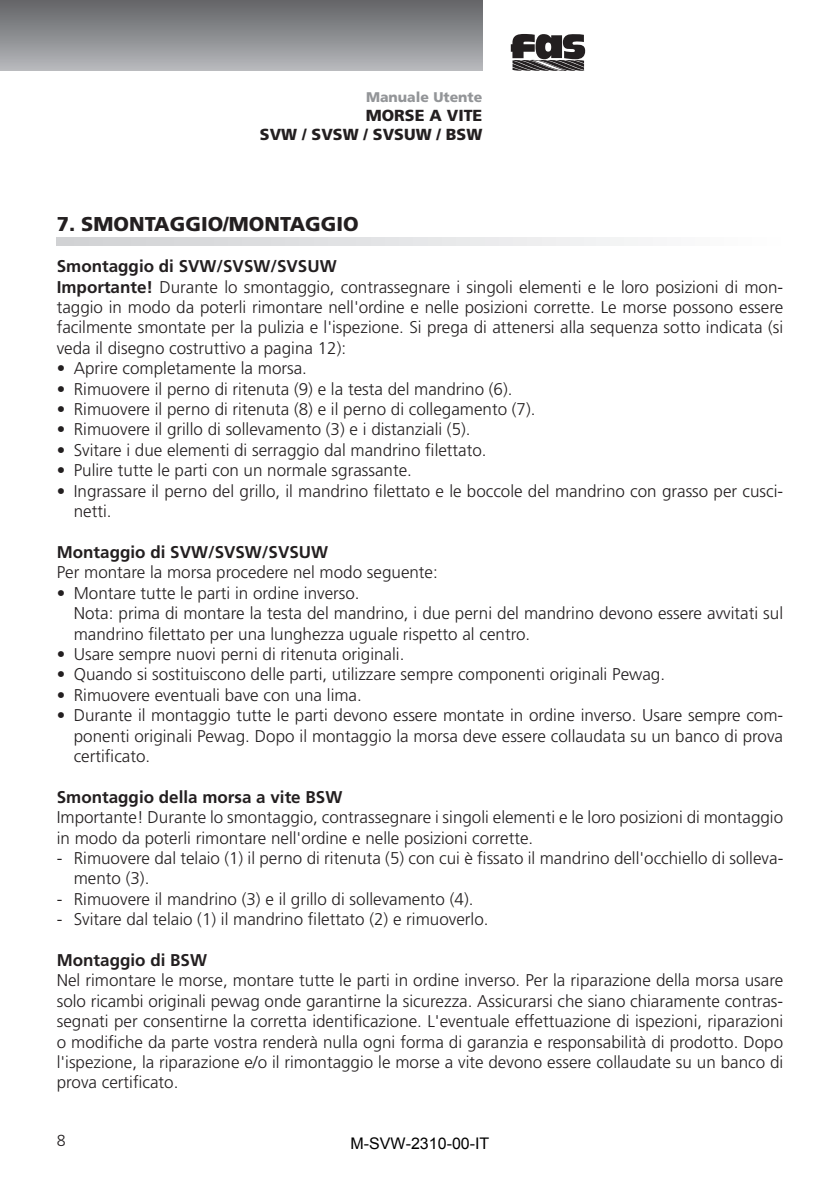
<style>
.page{position:relative;width:840px;height:1191px;background:#fff}
.page>*{position:absolute;margin:0;border:0;box-sizing:border-box;transform-origin:0 0}
.t1{font:900 20px "Frutiger";color:#231f20}
.t2{font:300 17px/20.4px "Frutiger";color:#231f20}
.t3{font:700 17px "Frutiger";color:#231f20}
.t4{font:900 16px/19.2px "Frutiger";color:#231f20;text-align:right}
.t5{font:16px "Arial";color:#000}
.t6{font:300 16px "Frutiger";color:#231f20}
.t7{font:900 14px "Frutiger";color:#939598}
.s1{font-weight:700}
</style>
<div class="page">
<svg style="left:510px;top:34px;width:75px;height:37px"></svg>
<div style="left:0;top:0;width:482px;height:71px;background:linear-gradient(to bottom,#626366,#b8b9bd)"></div>
<svg style="left:57px;top:237px;width:581px;height:9px"></svg>
<p class="t7" style="left:366px;top:88px;width:118px">Manuale Utente</p>
<p class="t4" style="left:260px;top:106px;width:224px">MORSE A VITE<br>SVW / SVSW / SVSUW / BSW</p>
<p class="t1" style="left:57px;top:212px;width:303px">7. SMONTAGGIO/MONTAGGIO</p>
<p class="t2" style="left:57px;top:256px;width:727px"><span class="s1">Smontaggio di SVW/SVSW/SVSUW<br>Importante!</span> Durante lo smontaggio, contrassegnare i singoli elementi e le loro posizioni di mon&shy;taggio in modo da poterli rimontare nell'ordine e nelle posizioni corrette. Le morse possono essere facilmente smontate per la pulizia e l'ispezione. Si prega di attenersi alla sequenza sotto indicata (si veda il disegno costruttivo a pagina 12):</p>
<p class="t2" style="left:57px;top:358px;width:251px">• Aprire completamente la morsa.</p>
<p class="t2" style="left:57px;top:379px;width:457px">• Rimuovere il perno di ritenuta (9) e la testa del mandrino (6).</p>
<p class="t2" style="left:57px;top:399px;width:480px">• Rimuovere il perno di ritenuta (8) e il perno di collegamento (7).</p>
<p class="t2" style="left:57px;top:419px;width:415px">• Rimuovere il grillo di sollevamento (3) e i distanziali (5).</p>
<p class="t2" style="left:57px;top:440px;width:431px">• Svitare i due elementi di serraggio dal mandrino filettato.</p>
<p class="t2" style="left:57px;top:460px;width:356px">• Pulire tutte le parti con un normale sgrassante.</p>
<p class="t2" style="left:74px;top:481px;width:710px;text-indent:-17px">• Ingrassare il perno del grillo, il mandrino filettato e le boccole del mandrino con grasso per cusci&shy;netti.</p>
<p class="t3" style="left:57px;top:542px;width:273px">Montaggio di SVW/SVSW/SVSUW</p>
<p class="t2" style="left:57px;top:562px;width:382px">Per montare la morsa procedere nel modo seguente:</p>
<p class="t2" style="left:74px;top:583px;width:710px;text-indent:-17px">• Montare tutte le parti in ordine inverso.<br>Nota: prima di montare la testa del mandrino, i due perni del mandrino devono essere avvitati sul mandrino filettato per una lunghezza uguale rispetto al centro.</p>
<p class="t2" style="left:57px;top:644px;width:349px">• Usare sempre nuovi perni di ritenuta originali.</p>
<p class="t2" style="left:57px;top:664px;width:609px">• Quando si sostituiscono delle parti, utilizzare sempre componenti originali Pewag.</p>
<p class="t2" style="left:57px;top:685px;width:306px">• Rimuovere eventuali bave con una lima.</p>
<p class="t2" style="left:74px;top:705px;width:710px;text-align:justify;text-indent:-17px">• Durante il montaggio tutte le parti devono essere montate in ordine inverso. Usare sempre com&shy;ponenti originali Pewag. Dopo il montaggio la morsa deve essere collaudata su un banco di prova certificato.</p>
<p class="t3" style="left:57px;top:787px;width:287px">Smontaggio della morsa a vite BSW</p>
<p class="t2" style="left:57px;top:807px;width:727px">Importante! Durante lo smontaggio, contrassegnare i singoli elementi e le loro posizioni di montaggio in modo da poterli rimontare nell'ordine e nelle posizioni corrette.</p>
<p class="t2" style="left:74px;top:848px;width:710px;text-indent:-17px">- Rimuovere dal telaio (1) il perno di ritenuta (5) con cui è fissato il mandrino dell'occhiello di solleva&shy;mento (3).</p>
<p class="t2" style="left:57px;top:889px;width:418px">- Rimuovere il mandrino (3) e il grillo di sollevamento (4).</p>
<p class="t2" style="left:57px;top:909px;width:433px">- Svitare dal telaio (1) il mandrino filettato (2) e rimuoverlo.</p>
<p class="t3" style="left:57px;top:950px;width:152px">Montaggio di BSW</p>
<p class="t2" style="left:57px;top:970px;width:727px;text-align:justify">Nel rimontare le morse, montare tutte le parti in ordine inverso. Per la riparazione della morsa usare solo ricambi originali pewag onde garantirne la sicurezza. Assicurarsi che siano chiaramente contras&shy;segnati per consentirne la corretta identificazione. L'eventuale effettuazione di ispezioni, riparazioni o modifiche da parte vostra renderà nulla ogni forma di garanzia e responsabilità di prodotto. Dopo l'ispezione, la riparazione e/o il rimontaggio le morse a vite devono essere collaudate su un banco di prova certificato.</p>
<p class="t6" style="left:57px;top:1131px;width:10px">8</p>
<p class="t5" style="left:350px;top:1132px;width:140px">M-SVW-2310-00-IT</p>
</div>
